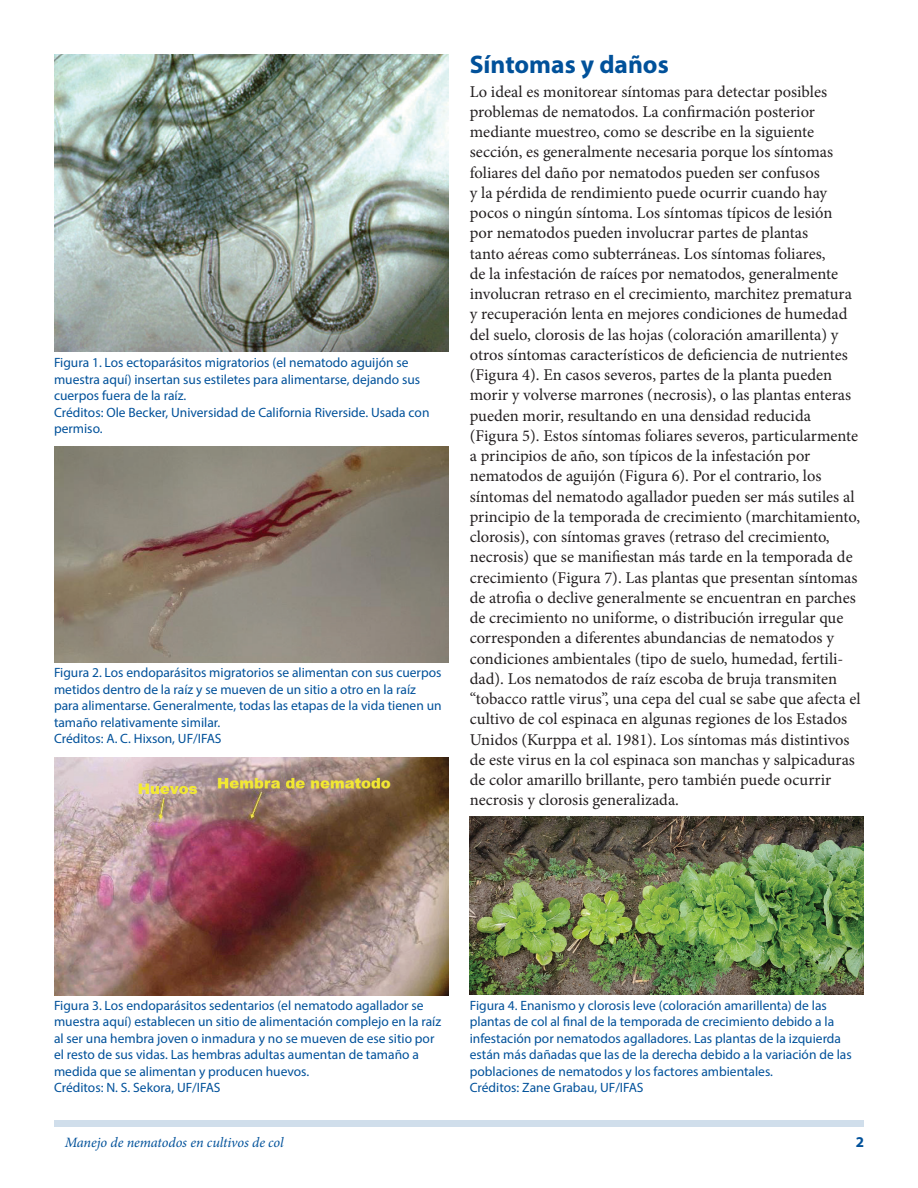
<style>
.page{position:relative;width:918px;height:1188px;background:#fff}
.page>*{position:absolute;margin:0;border:0;box-sizing:border-box;transform-origin:0 0}
.SectionHeading0{font:700 25.5px "Myriad Pro";color:#01519a}
.Paragraph{font:16.5px/20.2px "Minion Pro";color:#231f20}
.t1{font:700 15px "Myriad Pro";color:#01519a}
.RunningTitleItalics{font:italic 14.25px "Minion Pro";letter-spacing:-.005em;color:#01519a}
.t2{font:13.5px/16.5px "Myriad Pro";color:#01519a}
</style>
<div class="page">
<div style="left:54px;top:1120px;width:810px;height:7px;background:#d0deeb"></div>
<img style="left:54px;top:54px;width:394px;height:298px">
<img style="left:54px;top:446px;width:394px;height:216px">
<img style="left:54px;top:757px;width:394px;height:238px">
<img style="left:470px;top:816px;width:394px;height:178px">
<p class="t2" style="left:54px;top:354px;width:377px">Figura 1. Los ectoparásitos migratorios (el nematodo aguijón se muestra aquí) insertan sus estiletes para alimentarse, dejando sus cuerpos fuera de la raíz.<br>Créditos: Ole Becker, Universidad de California Riverside. Usada con permiso.</p>
<p class="t2" style="left:54px;top:664px;width:389px">Figura 2. Los endoparásitos migratorios se alimentan con sus cuerpos metidos dentro de la raíz y se mueven de un sitio a otro en la raíz para alimentarse. Generalmente, todas las etapas de la vida tienen un tamaño relativamente similar.<br>Créditos: A. C. Hixson, UF/IFAS</p>
<p class="SectionHeading0" style="left:470px;top:48px;width:200px">Síntomas y daños</p>
<p class="Paragraph" style="left:470px;top:81px;width:392px">Lo ideal es monitorear síntomas para detectar posibles problemas de nematodos. La confirmación posterior mediante muestreo, como se describe en la siguiente sección, es generalmente necesaria porque los síntomas foliares del daño por nematodos pueden ser confusos<br>y la pérdida de rendimiento puede ocurrir cuando hay pocos o ningún síntoma. Los síntomas típicos de lesión<br>por nematodos pueden involucrar partes de plantas<br>tanto aéreas como subterráneas. Los síntomas foliares,<br>de la infestación de raíces por nematodos, generalmente involucran retraso en el crecimiento, marchitez prematura y recuperación lenta en mejores condiciones de humedad del suelo, clorosis de las hojas (coloración amarillenta) y otros síntomas característicos de deficiencia de nutrientes (Figura 4). En casos severos, partes de la planta pueden morir y volverse marrones (necrosis), o las plantas enteras pueden morir, resultando en una densidad reducida (Figura 5). Estos síntomas foliares severos, particularmente a principios de año, son típicos de la infestación por nematodos de aguijón (Figura 6). Por el contrario, los síntomas del nematodo agallador pueden ser más sutiles al principio de la temporada de crecimiento (marchitamiento, clorosis), con síntomas graves (retraso del crecimiento, necrosis) que se manifiestan más tarde en la temporada de crecimiento (Figura 7). Las plantas que presentan síntomas de atrofia o declive generalmente se encuentran en parches de crecimiento no uniforme, o distribución irregular que corresponden a diferentes abundancias de nematodos y condiciones ambientales (tipo de suelo, humedad, fertili&shy;dad). Los nematodos de raíz escoba de bruja transmiten “tobacco rattle virus”, una cepa del cual se sabe que afecta el cultivo de col espinaca en algunas regiones de los Estados Unidos (Kurppa et al. 1981). Los síntomas más distintivos de este virus en la col espinaca son manchas y salpicaduras de color amarillo brillante, pero también puede ocurrir necrosis y clorosis generalizada.</p>
<p class="t2" style="left:54px;top:997px;width:389px">Figura 3. Los endoparásitos sedentarios (el nematodo agallador se muestra aquí) establecen un sitio de alimentación complejo en la raíz al ser una hembra joven o inmadura y no se mueven de ese sitio por el resto de sus vidas. Las hembras adultas aumentan de tamaño a medida que se alimentan y producen huevos.<br>Créditos: N. S. Sekora, UF/IFAS</p>
<p class="t2" style="left:470px;top:997px;width:383px">Figura 4. Enanismo y clorosis leve (coloración amarillenta) de las plantas de col al final de la temporada de crecimiento debido a la infestación por nematodos agalladores. Las plantas de la izquierda están más dañadas que las de la derecha debido a la variación de las poblaciones de nematodos y los factores ambientales.<br>Créditos: Zane Grabau, UF/IFAS</p>
<p class="RunningTitleItalics" style="left:65px;top:1133px;width:220px">Manejo de nematodos en cultivos de col</p>
<p class="t1" style="left:856px;top:1133px;width:10px">2</p>
</div>
